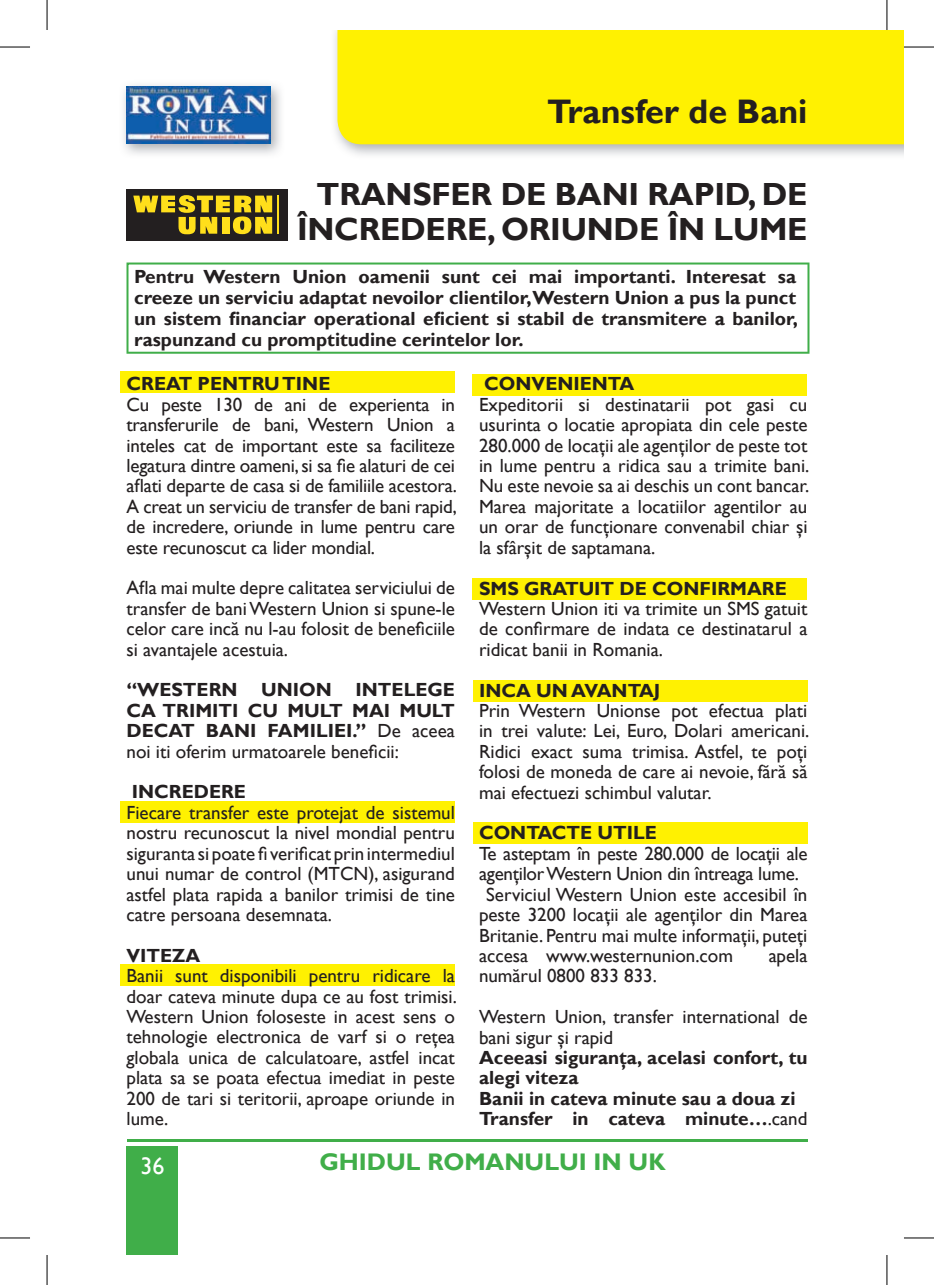
<style>
.page{position:relative;width:934px;height:1285px;background:#fff}
.page>*{position:absolute;margin:0;border:0;box-sizing:border-box;transform-origin:0 0}
.t1{font:700 34px "Gill Sans";color:#231f20}
.t2{font:700 32px/35.2px "Gill Sans";letter-spacing:-.01em;color:#231f20;text-align:right}
.t3{font:700 24px "Gill Sans";color:#40ae49}
.t4{font:24px "Gill Sans";color:#fff}
.t5{font:19px/20.4px "Gill Sans";color:#231f20;text-align:justify}
.t6{font:700 19px/20.4px "Gill Sans";color:#231f20;text-align:justify}
.s1{font-weight:400}
</style>
<div class="page">
<div style="left:126px;top:1146px;width:51px;height:109px;background:#40ae49"></div>
<hr style="left:126px;top:1140px;width:681px;height:2px;background:#40ae49">
<img style="left:123px;top:84px;width:158px;height:70px">
<img style="left:126px;top:87px;width:144px;height:56px">
<div style="left:337px;top:30px;width:566px;height:114px;background:#fff101"></div>
<div style="left:472px;top:578px;width:334px;height:21px;background:#fff101"></div>
<svg style="left:126px;top:262px;width:683px;height:92px"></svg>
<div style="left:126px;top:189px;width:162px;height:51px;background:#231f20"></div>
<hr style="left:277px;top:196px;width:2px;height:38px;background:#ffdf1b">
<svg style="left:133px;top:195px;width:139px;height:39px"></svg>
<div style="left:472px;top:374px;width:334px;height:21px;background:#fff101"></div>
<div style="left:121px;top:371px;width:334px;height:22px;background:#fff101"></div>
<div style="left:121px;top:801px;width:334px;height:22px;background:#fff101"></div>
<div style="left:121px;top:964px;width:334px;height:21px;background:#fff101"></div>
<div style="left:473px;top:821px;width:334px;height:22px;background:#fff101"></div>
<div style="left:473px;top:680px;width:334px;height:21px;background:#fff101"></div>
<hr style="left:0;top:47px;width:30px;height:1px;background:#000">
<hr style="left:903px;top:47px;width:30px;height:1px;background:#000">
<hr style="left:0;top:1237px;width:30px;height:1px;background:#000">
<hr style="left:903px;top:1237px;width:30px;height:1px;background:#000">
<hr style="left:47px;top:0;width:1px;height:30px;background:#000">
<hr style="left:47px;top:1255px;width:1px;height:30px;background:#000">
<hr style="left:886px;top:0;width:1px;height:30px;background:#000">
<hr style="left:886px;top:1255px;width:1px;height:30px;background:#000">
<h1 class="t1" style="left:547px;top:91px;width:262px">Transfer de Bani</h1>
<h2 class="t2" style="left:297px;top:178px;width:512px">TRANSFER DE BANI RAPID, DE<br>ÎNCREDERE, ORIUNDE ÎN LUME</h2>
<p class="t6" style="left:134px;top:267px;width:665px;line-height:21px">Pentru Western Union oamenii sunt cei mai importanti. Interesat sa creeze un serviciu adaptat nevoilor clientilor,Western Union a pus la punct un sistem financiar operational eficient si stabil de transmitere a banilor, raspunzand cu promptitudine cerintelor lor.</p>
<p class="t6" style="left:126px;top:374px;width:205px">CREAT PENTRU TINE</p>
<p class="t5" style="left:126px;top:394px;width:332px">Cu peste 130 de ani de experienta in transferurile de bani, Western Union a inteles cat de important este sa faciliteze legatura dintre oameni, si sa fie alaturi de cei aflati departe de casa si de familiile acestora.<br>A creat un serviciu de transfer de bani rapid, de incredere, oriunde in lume pentru care este recunoscut ca lider mondial.</p>
<p class="t5" style="left:126px;top:578px;width:330px">Afla mai multe depre calitatea serviciului de transfer de bani Western Union si spune-le celor care incă nu l-au folosit de beneficiile si avantajele acestuia.</p>
<p class="t6" style="left:126px;top:680px;width:330px">“WESTERN UNION INTELEGE CA TRIMITI CU MULT MAI MULT DECAT BANI FAMILIEI.” <span class="s1">De aceea noi iti oferim urmatoarele beneficii:</span></p>
<p class="t6" style="left:132px;top:782px;width:116px">INCREDERE</p>
<p class="t5" style="left:126px;top:802px;width:330px">Fiecare transfer este protejat de sistemul nostru recunoscut la nivel mondial pentru siguranta si poate fi verificat prin intermediul unui numar de control (MTCN), asigurand astfel plata rapida a banilor trimisi de tine catre persoana desemnata.</p>
<p class="t6" style="left:126px;top:945px;width:75px">VITEZA</p>
<p class="t5" style="left:126px;top:966px;width:332px">Banii sunt disponibili pentru ridicare la doar cateva minute dupa ce au fost trimisi.<br>Western Union foloseste in acest sens o tehnologie electronica de varf si o reţea globala unica de calculatoare, astfel incat plata sa se poata efectua imediat in peste 200 de tari si teritorii, aproape oriunde in lume.</p>
<p class="t6" style="left:484px;top:374px;width:151px">CONVENIENTA</p>
<p class="t5" style="left:479px;top:394px;width:332px">Expeditorii si destinatarii pot gasi cu usurinta o locatie apropiata din cele peste 280.000 de locaţii ale agenţilor de peste tot in lume pentru a ridica sau a trimite bani.<br>Nu este nevoie sa ai deschis un cont bancar.<br>Marea majoritate a locatiilor agentilor au un orar de funcţionare convenabil chiar şi la sfârşit de saptamana.</p>
<p class="t6" style="left:479px;top:578px;width:309px">SMS GRATUIT DE CONFIRMARE</p>
<p class="t5" style="left:479px;top:598px;width:330px">Western Union iti va trimite un SMS gatuit de confirmare de indata ce destinatarul a ridicat banii in Romania.</p>
<p class="t6" style="left:479px;top:680px;width:183px">INCA UN AVANTAJ</p>
<p class="t5" style="left:479px;top:701px;width:332px">Prin Western Unionse pot efectua plati in trei valute: Lei, Euro, Dolari americani.<br>Ridici exact suma trimisa. Astfel, te poţi folosi de moneda de care ai nevoie, fără să mai efectuezi schimbul valutar.</p>
<p class="t6" style="left:479px;top:823px;width:179px">CONTACTE UTILE</p>
<p class="t5" style="left:479px;top:843px;width:330px">Te asteptam în peste 280.000 de locaţii ale</p>
<p class="t5" style="left:479px;top:864px;width:321px">agenţilor Western Union din întreaga lume.</p>
<p class="t5" style="left:486px;top:884px;width:322px">Serviciul Western Union este accesibil în</p>
<p class="t5" style="left:479px;top:905px;width:330px">peste 3200 locaţii ale agenţilor din Marea</p>
<p class="t5" style="left:479px;top:925px;width:330px">Britanie. Pentru mai multe informaţii, puteţi</p>
<p class="t5" style="left:479px;top:945px;width:255px">accesa www.westernunion.com</p>
<p class="t5" style="left:768px;top:945px;width:40px">apela</p>
<p class="t5" style="left:479px;top:956px;width:330px;line-height:40.8px">numărul 0800 833 833.<br>Western Union, transfer international de</p>
<p class="t5" style="left:479px;top:1027px;width:135px">bani sigur şi rapid</p>
<p class="t6" style="left:479px;top:1048px;width:330px;text-align:left">Aceeasi siguranţa, acelasi confort, tu alegi viteza<br>Banii in cateva minute sau a doua zi<br>Transfer in cateva minute…<span class="s1">.cand</span></p>
<p class="t4" style="left:140px;top:1151px;width:25px">36</p>
<p class="t3" style="left:319px;top:1147px;width:347px">GHIDUL ROMANULUI IN UK</p>
</div>
